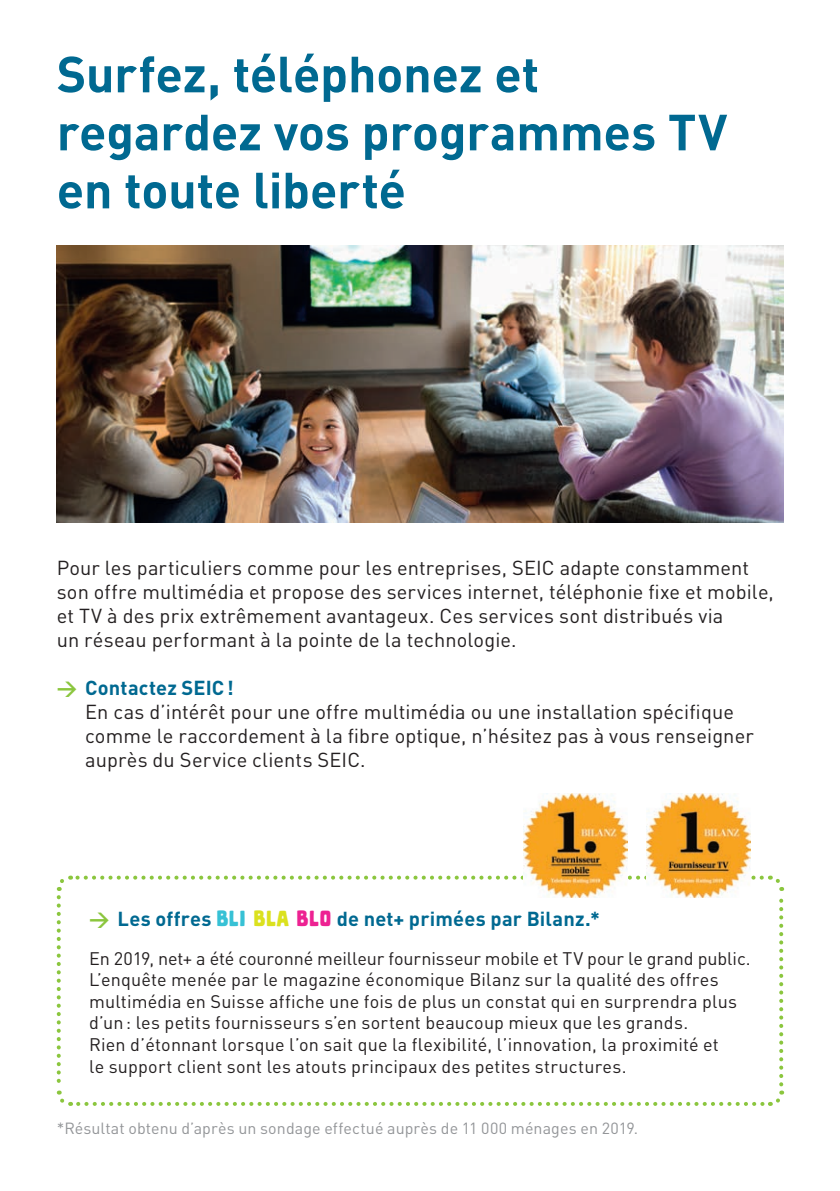
<style>
.page{position:relative;width:840px;height:1191px;background:#fff}
.page>*{position:absolute;margin:0;border:0;box-sizing:border-box;transform-origin:0 0}
.t1{font:700 50px/58px "DIN Pro";letter-spacing:-.005em;color:#006991}
.t2{font:20px/24px "DIN Pro";letter-spacing:.005em;color:#231f20}
.t3{font:700 20px "DIN Pro";letter-spacing:.01em;color:#006991}
.t4{font:18px/21.6px "DIN Pro";letter-spacing:.01em;color:#231f20}
.t5{font:16px "DIN Pro";letter-spacing:.005em;color:#939598}
.s1{font-weight:700;color:#8bc63e}
.s2{font-weight:700;color:#006991}
.s3{color:#8bc63e}
.s4{font-family:"CC Gibbons Gazette";font-weight:400;color:#37c1d5}
.s5{font-family:"CC Gibbons Gazette";font-weight:400;color:#dbe11e}
.s6{font-family:"CC Gibbons Gazette";font-weight:400;color:#ed2292}
</style>
<div class="page">
<img style="left:57px;top:245px;width:725px;height:278px">
<svg style="left:56px;top:897px;width:15px;height:209px"></svg>
<svg style="left:78px;top:1090px;width:707px;height:16px"></svg>
<svg style="left:768px;top:875px;width:15px;height:209px"></svg>
<svg style="left:56px;top:875px;width:705px;height:16px"></svg>
<img style="left:522px;top:793px;width:105px;height:104px">
<img style="left:645px;top:793px;width:105px;height:104px">
<p class="t1" style="left:57px;top:43px;width:671px">Surfez, téléphonez et regardez vos programmes TV en toute liberté</p>
<p class="t2" style="left:57px;top:555px;width:718px">Pour les particuliers comme pour les entreprises, SEIC adapte constamment son offre multimédia et propose des services internet, téléphonie fixe et mobile, et TV à des prix extrêmement avantageux. Ces services sont distribués via<br>un réseau performant à la pointe de la technologie.</p>
<p class="t2" style="left:85px;top:675px;width:669px;text-indent:-28px"><span class="s1">→</span> <span class="s2">Contactez SEIC !<br></span>En cas d’intérêt pour une offre multimédia ou une installation spécifique comme le raccordement à la fibre optique, n’hésitez pas à vous renseigner auprès du Service clients SEIC.</p>
<p class="t3" style="left:89px;top:905px;width:512px"><span class="s3">→</span> Les offres <span class="s4">bli</span> <span class="s5">bla</span> <span class="s6">blo</span> de net+ primées par Bilanz.*</p>
<p class="t4" style="left:89px;top:946px;width:662px">En 2019, net+ a été couronné meilleur fournisseur mobile et TV pour le grand public.<br>L’enquête menée par le magazine économique Bilanz sur la qualité des offres multimédia en Suisse affiche une fois de plus un constat qui en surprendra plus d’un : les petits fournisseurs s’en sortent beaucoup mieux que les grands.<br>Rien d’étonnant lorsque l’on sait que la flexibilité, l’innovation, la proximité et<br>le support client sont les atouts principaux des petites structures.</p>
<p class="t5" style="left:57px;top:1117px;width:582px">*Résultat obtenu d’après un sondage effectué auprès de 11 000 ménages en 2019.</p>
</div>
